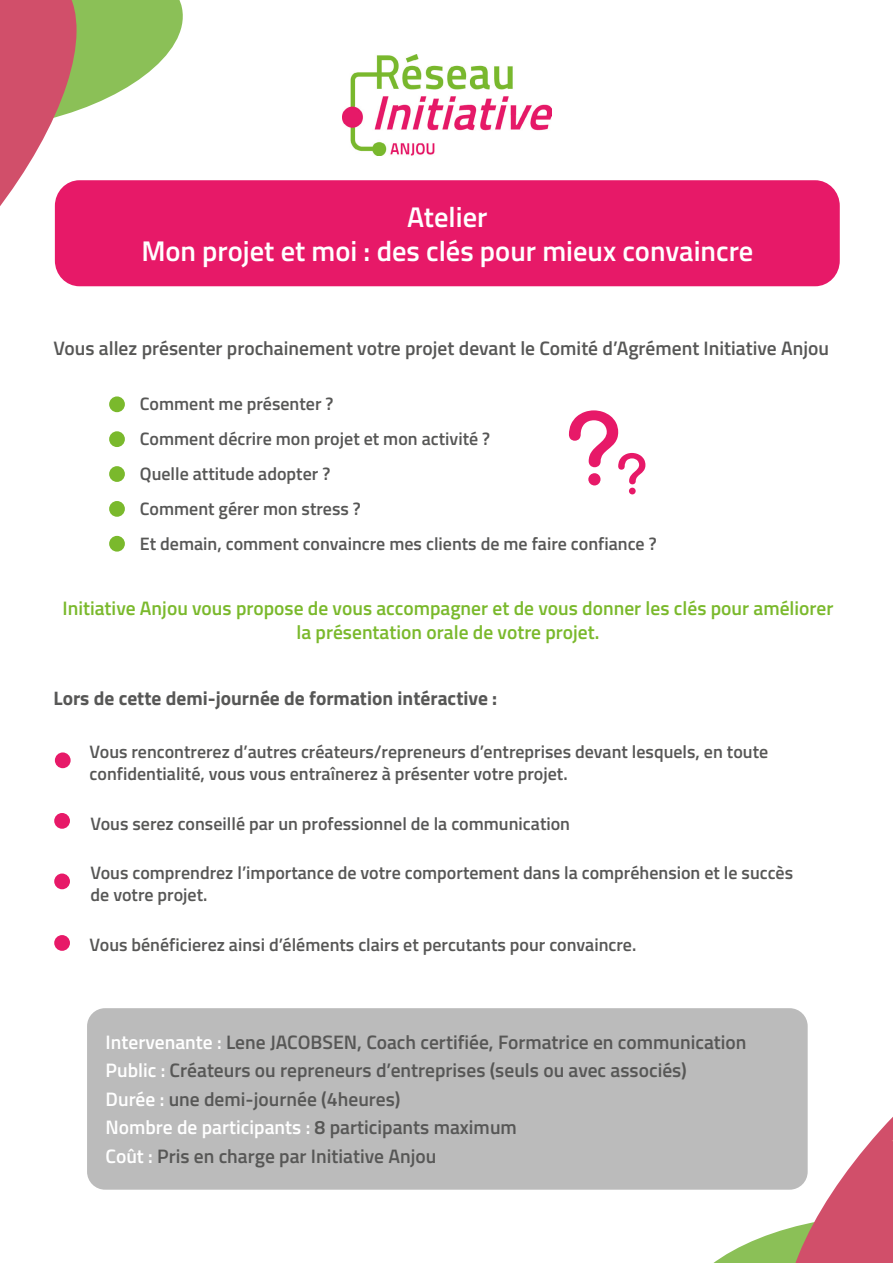
<style>
.page{position:relative;width:893px;height:1263px;background:#fff}
.page>*{position:absolute;margin:0;border:0;box-sizing:border-box;transform-origin:0 0}
.t1{font:600 28.5px/34.2px "Titillium Web";color:#fff;text-align:center}
.t2{font:600 19.5px/28.5px "Titillium Web";color:#575756}
.t3{font:600 19.5px/23.4px "Titillium Web";color:#7ab92c;text-align:center}
.t4{font:700 19.5px "Titillium Web";color:#575756}
.t5{font:600 18px/34.8px "Titillium Web";color:#575756}
.s1{color:#fff}
</style>
<div class="page">
<div style="left:55px;top:180px;width:785px;height:106px;background:#e71968;border-radius:25px"></div>
<img style="left:343px;top:54px;width:209px;height:101px">
<svg style="left:0;top:0;width:191px;height:250px"></svg>
<svg style="left:713px;top:1117px;width:180px;height:146px"></svg>
<div style="left:109px;top:396px;width:16px;height:16px;background:#7ab92c;border-radius:50%"></div>
<div style="left:109px;top:431px;width:16px;height:16px;background:#7ab92c;border-radius:50%"></div>
<div style="left:109px;top:466px;width:16px;height:16px;background:#7ab92c;border-radius:50%"></div>
<div style="left:109px;top:501px;width:16px;height:16px;background:#7ab92c;border-radius:50%"></div>
<div style="left:109px;top:536px;width:16px;height:16px;background:#7ab92c;border-radius:50%"></div>
<div style="left:54px;top:935px;width:16px;height:16px;background:#e71968;border-radius:50%"></div>
<div style="left:55px;top:752px;width:16px;height:16px;background:#e71968;border-radius:50%"></div>
<div style="left:54px;top:813px;width:16px;height:16px;background:#e71968;border-radius:50%"></div>
<div style="left:54px;top:873px;width:16px;height:16px;background:#e71968;border-radius:50%"></div>
<div style="left:87px;top:1008px;width:721px;height:182px;background:#bbb;border-radius:18px"></div>
<svg style="left:569px;top:410px;width:76px;height:84px"></svg>
<h1 class="t1" style="left:141px;top:198px;width:614px">Atelier<br>Mon projet et moi : des clés pour mieux convaincre</h1>
<p class="t2" style="left:53px;top:333px;width:777px">Vous allez présenter prochainement votre projet devant le Comité d’Agrément Initiative Anjou</p>
<p class="t5" style="left:140px;top:386px;width:518px">Comment me présenter ?<br>Comment décrire mon projet et mon activité ?<br>Quelle attitude adopter ?<br>Comment gérer mon stress ?<br>Et demain, comment convaincre mes clients de me faire confiance ?</p>
<p class="t3" style="left:62px;top:596px;width:772px">Initiative Anjou vous propose de vous accompagner et de vous donner les clés pour améliorer la présentation orale de votre projet.</p>
<p class="t4" style="left:53px;top:683px;width:445px">Lors de cette demi-journée de formation intéractive :</p>
<p class="t5" style="left:90px;top:740px;width:680px;line-height:21.6px">Vous rencontrerez d’autres créateurs/repreneurs d’entreprises devant lesquels, en toute confidentialité, vous vous entraînerez à présenter votre projet.</p>
<p class="t5" style="left:91px;top:805px;width:481px">Vous serez conseillé par un professionnel de la communication</p>
<p class="t5" style="left:91px;top:861px;width:704px;line-height:21.6px">Vous comprendrez l’importance de votre comportement dans la compréhension et le succès de votre projet.</p>
<p class="t5" style="left:90px;top:926px;width:548px">Vous bénéficierez ainsi d’éléments clairs et percutants pour convaincre.</p>
<p class="t2" style="left:106px;top:1026px;width:642px"><span class="s1">Intervenante :</span> Lene JACOBSEN, Coach certifiée, Formatrice en communication <span class="s1">Public :</span> Créateurs ou repreneurs d’entreprises (seuls ou avec associés)<br><span class="s1">Durée :</span> une demi-journée (4heures)<br><span class="s1">Nombre de participants :</span> 8 participants maximum<br><span class="s1">Coût :</span> Pris en charge par Initiative Anjou</p>
</div>
